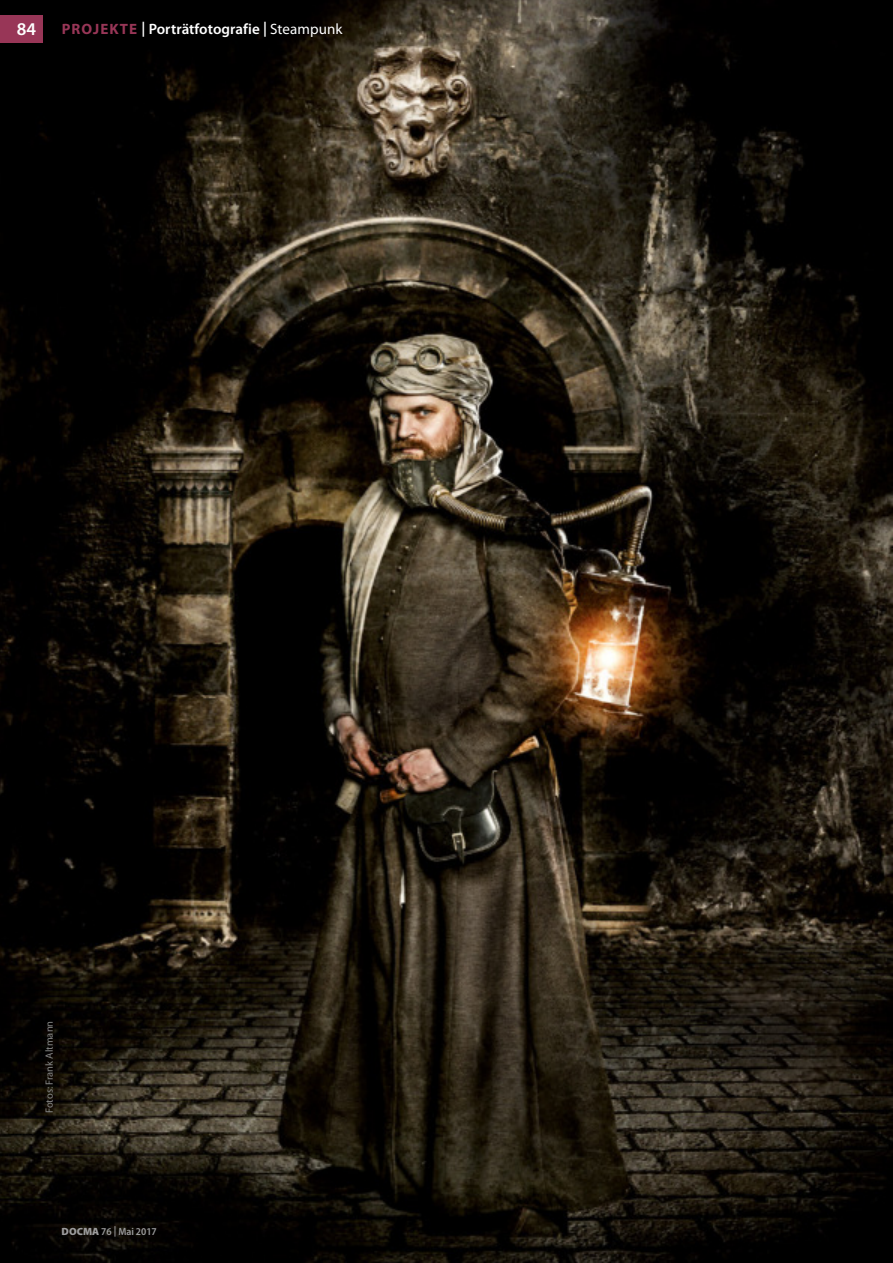
<style>
.page{position:relative;width:893px;height:1263px;background:#fff}
.page>*{position:absolute;margin:0;border:0;box-sizing:border-box;transform-origin:0 0}
.t1{font:600 18px "Myriad Pro";color:#fff}
.t2{font:600 15px "Myriad Pro";letter-spacing:.005em;color:#fff}
.t3{font:10.5px "Myriad Pro";color:#868786}
.t4{font:600 semi-condensed 10.5px "Myriad Pro";color:#9c9c9d}
.s1{font-weight:700;color:#983657}
.s2{font-weight:400}
.s3{font-weight:900;font-stretch:normal}
</style>
<div class="page">
<img style="left:0;top:0;width:893px;height:1263px">
<div style="left:0;top:15px;width:43px;height:28px;background:#983657"></div>
<p class="t1" style="left:17px;top:22px;width:21px">84</p>
<p class="t2" style="left:62px;top:23px;width:282px"><span class="s1">PROJEKTE</span> | Porträtfotografie | <span class="s2">Steampunk</span></p>
<p class="t3" style="left:45px;top:1113px;width:94px;rotate:-90deg">Fotos: Frank Altmann</p>
<p class="t4" style="left:62px;top:1227px;width:97px"><span class="s3">DOCMA</span> 76 | Mai 2017</p>
</div>
